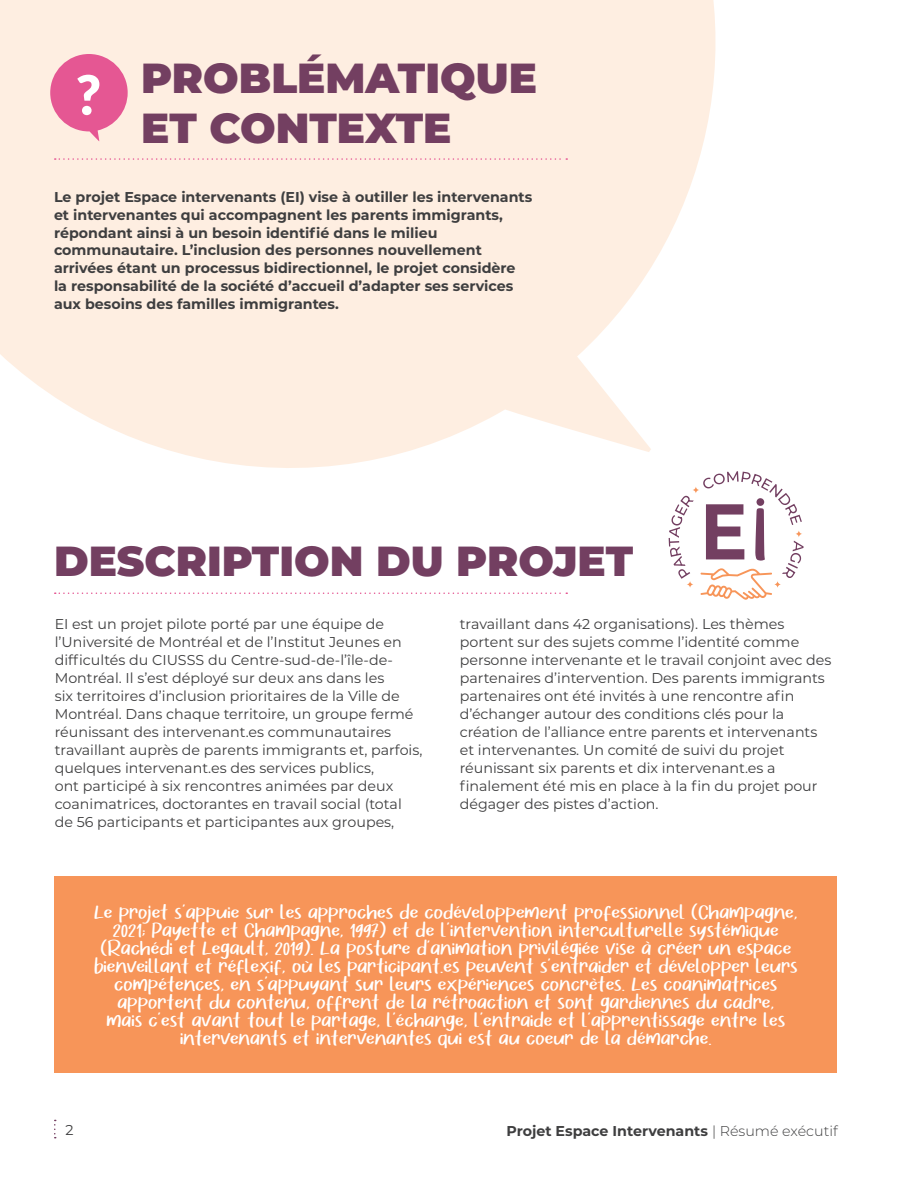
<style>
.page{position:relative;width:918px;height:1188px;background:#fff}
.page>*{position:absolute;margin:0;border:0;box-sizing:border-box;transform-origin:0 0}
.t1{font:900 54.45px "Aleo";color:#fff}
.t2{font:900 42px/49.5px "Montserrat";color:#733f61}
.t3{font:21px/18px "Gratise";color:#fff;text-align:center}
.t4{font:14.25px/18px "Montserrat";color:#3e3e3f}
.t5{font:700 14.25px/18px "Montserrat";color:#3e3e3f}
.s1{font-weight:300}
</style>
<div class="page">
<svg style="left:55px;top:592px;width:512px;height:2px"></svg>
<svg style="left:0;top:0;width:716px;height:496px;fill:#feeee1"></svg>
<svg style="left:55px;top:158px;width:512px;height:2px"></svg>
<svg style="left:669px;top:496px;width:25px;height:83px"></svg>
<svg style="left:700px;top:471px;width:104px;height:129px"></svg>
<svg style="left:686px;top:581px;width:8px;height:7px"></svg>
<svg style="left:692px;top:486px;width:8px;height:8px"></svg>
<svg style="left:774px;top:581px;width:7px;height:7px"></svg>
<svg style="left:795px;top:530px;width:8px;height:8px"></svg>
<div style="left:757px;top:498px;width:7px;height:8px;background:#733f61;border-radius:50%"></div>
<div style="left:55px;top:876px;width:782px;height:197px;background:#f79559"></div>
<svg style="left:50px;top:54px;width:78px;height:87px"></svg>
<svg style="left:54px;top:1120px;width:2px;height:18px"></svg>
<h1 class="t1" style="left:76px;top:51px;width:27px">?</h1>
<h2 class="t2" style="left:141px;top:51px;width:397px">PROBLÉMATIQUE<br>ET CONTEXTE</h2>
<p class="t5" style="left:54px;top:187px;width:480px">Le projet Espace intervenants (EI) vise à outiller les intervenants et intervenantes qui accompagnent les parents immigrants, répondant ainsi à un besoin identifié dans le milieu communautaire. L’inclusion des personnes nouvellement arrivées étant un processus bidirectionnel, le projet considère la responsabilité de la société d’accueil d’adapter ses services aux besoins des familles immigrantes.</p>
<h2 class="t2" style="left:54px;top:534px;width:581px">DESCRIPTION DU PROJET</h2>
<p class="t4" style="left:55px;top:615px;width:369px">EI est un projet pilote porté par une équipe de l’Université de Montréal et de l’Institut Jeunes en difficultés du CIUSSS du Centre-sud-de-l’île-de-Montréal. Il s’est déployé sur deux ans dans les<br>six territoires d’inclusion prioritaires de la Ville de Montréal. Dans chaque territoire, un groupe fermé réunissant des intervenant.es communautaires travaillant auprès de parents immigrants et, parfois, quelques intervenant.es des services publics,<br>ont participé à six rencontres animées par deux coanimatrices, doctorantes en travail social (total de 56 participants et participantes aux groupes,</p>
<p class="t4" style="left:460px;top:615px;width:373px">travaillant dans 42 organisations). Les thèmes portent sur des sujets comme l’identité comme personne intervenante et le travail conjoint avec des partenaires d’intervention. Des parents immigrants partenaires ont été invités à une rencontre afin d’échanger autour des conditions clés pour la création de l’alliance entre parents et intervenants et intervenantes. Un comité de suivi du projet réunissant six parents et dix intervenant.es a finalement été mis en place à la fin du projet pour dégager des pistes d’action.</p>
<p class="t3" style="left:94px;top:903px;width:705px">Le projet s’appuie sur les approches de codéveloppement professionnel (Champagne, 2021; Payette et Champagne, 1997) et de l’intervention interculturelle systémique (Rachédi et Legault, 2019). La posture d’animation privilégiée vise à créer un espace bienveillant et réflexif, où les participant.es peuvent s’entraider et développer leurs compétences, en s’appuyant sur leurs expériences concrètes. Les coanimatrices apportent du contenu, offrent de la rétroaction et sont gardiennes du cadre,<br>mais c’est avant tout le partage, l’échange, l’entraide et l’apprentissage entre les intervenants et intervenantes qui est au coeur de la démarche.</p>
<p class="t4" style="left:66px;top:1120px;width:10px">2</p>
<p class="t5" style="left:506px;top:1121px;width:333px">Projet Espace Intervenants <span class="s1">| Résumé exécutif</span></p>
</div>
